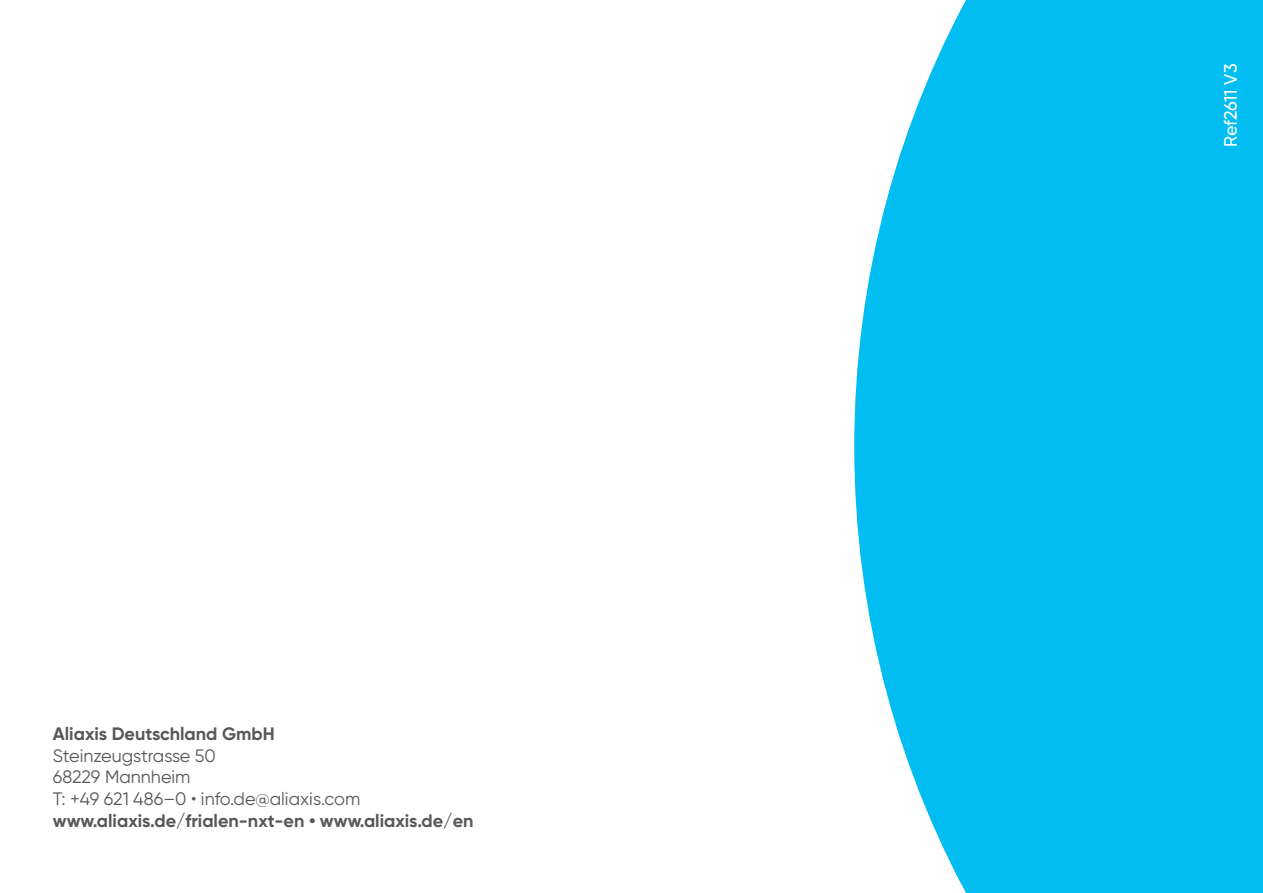
<style>
.page{position:relative;width:1263px;height:893px;background:#fff}
.page>*{position:absolute;margin:0;border:0;box-sizing:border-box;transform-origin:0 0}
.Site_address_white{font:700 18px "Gilroy";color:#57585a}
.Site_address_white-2{font:18px "Gilroy";color:#57585a}
.t1{font:500 18px "Gilroy";letter-spacing:-.015em;color:#fff}
</style>
<div class="page">
<svg style="left:854px;top:0;width:409px;height:893px;fill:#01bdf2"></svg>
<p class="Site_address_white" style="left:53px;top:723px;width:223px">Aliaxis Deutschland GmbH</p>
<p class="Site_address_white-2" style="left:53px;top:744px;width:164px">Steinzeugstrasse 50</p>
<p class="Site_address_white-2" style="left:53px;top:766px;width:139px">68229 Mannheim</p>
<p class="Site_address_white-2" style="left:53px;top:788px;width:309px">T: +49 621 486–0 • info.de@aliaxis.com</p>
<p class="Site_address_white" style="left:53px;top:809px;width:422px">www.aliaxis.de/frialen-nxt-en • www.aliaxis.de/en</p>
<p class="t1" style="left:1219px;top:147px;width:84px;rotate:-90deg">Ref2611 V3</p>
</div>
